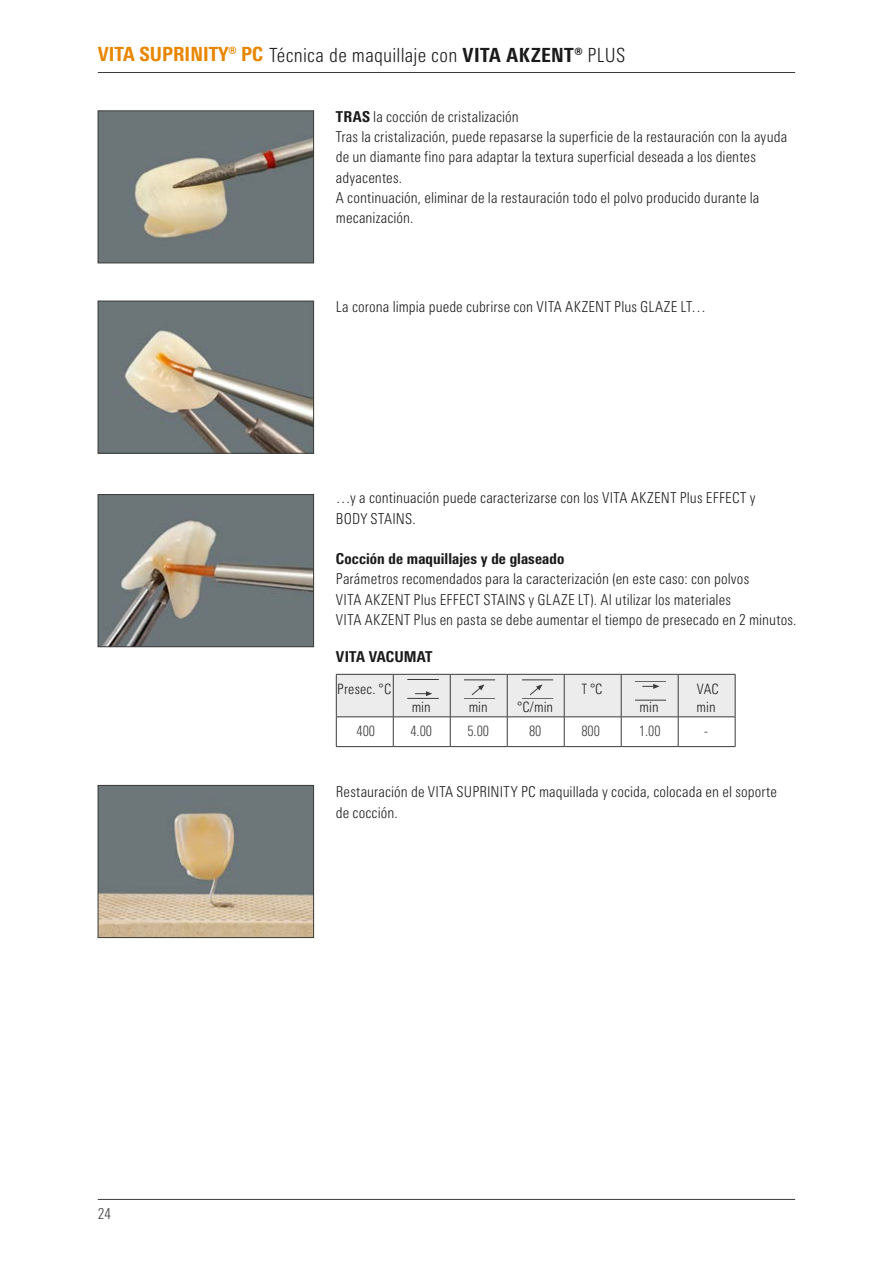
<style>
.page{position:relative;width:893px;height:1263px;background:#fff}
.page>*{position:absolute;margin:0;border:0;box-sizing:border-box;transform-origin:0 0}
.t1{font:300 condensed 19.5px "Univers Next Pro";letter-spacing:.015em;color:#1a1a1a}
.t2{font:300 condensed 15px/20.2px "Univers Next Pro";letter-spacing:.01em;color:#1a1a1a}
.t3{font:800 condensed 15px "Univers Next Pro";letter-spacing:.005em;color:#1a1a1a}
.t4{font:300 condensed 15px "Univers Next Pro";color:#3b3b3a}
.t5{font:300 condensed 14.25px/18px "Univers Next Pro";color:#1a1a1a}
.t6{font:300 condensed 14.25px "Univers Next Pro";color:#3b3b3a}
.t7{font:300 condensed 14.25px "Univers Next Pro";color:#1a1a1a;scale:.9 1}
.s1{font-weight:800;color:#e98600}
.s2{font-weight:800}
</style>
<div class="page">
<hr style="left:98px;top:1199px;width:697px;height:1px;background:#3b3b3a">
<hr style="left:98px;top:72px;width:697px;height:1px;background:#3b3b3a">
<hr style="left:336px;top:746px;width:57px;height:1px;background:#3b3b3a">
<hr style="left:393px;top:746px;width:57px;height:1px;background:#3b3b3a">
<hr style="left:450px;top:746px;width:57px;height:1px;background:#3b3b3a">
<hr style="left:507px;top:746px;width:57px;height:1px;background:#3b3b3a">
<hr style="left:564px;top:746px;width:57px;height:1px;background:#3b3b3a">
<hr style="left:621px;top:746px;width:57px;height:1px;background:#3b3b3a">
<hr style="left:678px;top:746px;width:57px;height:1px;background:#3b3b3a">
<img style="left:100px;top:496px;width:212px;height:149px">
<div style="left:98px;top:494px;width:216px;height:153px;border:1px solid #3b3b3a"></div>
<img style="left:100px;top:303px;width:212px;height:148px">
<div style="left:98px;top:301px;width:216px;height:152px;border:1px solid #3b3b3a"></div>
<img style="left:100px;top:113px;width:212px;height:148px">
<div style="left:98px;top:111px;width:216px;height:152px;border:1px solid #3b3b3a"></div>
<img style="left:100px;top:787px;width:212px;height:149px">
<div style="left:98px;top:785px;width:216px;height:153px;border:1px solid #3b3b3a"></div>
<svg style="left:336px;top:674px;width:400px;height:72px"></svg>
<h1 class="t1" style="left:98px;top:44px;width:529px"><span class="s1">VITA SUPRINITY® PC</span> Técnica de maquillaje con <span class="s2">VITA AKZENT®</span> PLUS</h1>
<p class="t2" style="left:336px;top:106px;width:453px"><span class="s2">TRAS</span> la cocción de cristalización<br>Tras la cristalización, puede repasarse la superficie de la restauración con la ayuda de un diamante fino para adaptar la textura superficial deseada a los dientes adyacentes.<br>A continuación, eliminar de la restauración todo el polvo producido durante la mecanización.</p>
<p class="t2" style="left:336px;top:296px;width:372px">La corona limpia puede cubrirse con VITA AKZENT Plus GLAZE LT…</p>
<p class="t2" style="left:336px;top:488px;width:421px">…y a continuación puede caracterizarse con los VITA AKZENT Plus EFFECT y<br>BODY STAINS.</p>
<p class="t3" style="left:336px;top:550px;width:230px">Cocción de maquillajes y de glaseado</p>
<p class="t2" style="left:336px;top:569px;width:462px">Parámetros recomendados para la caracterización (en este caso: con polvos<br>VITA AKZENT Plus EFFECT STAINS y GLAZE LT). Al utilizar los materiales<br>VITA AKZENT Plus en pasta se debe aumentar el tiempo de presecado en 2 minutos.</p>
<p class="t3" style="left:336px;top:648px;width:98px">VITA VACUMAT</p>
<p class="t5" style="left:337px;top:679px;width:55px">Presec. °C</p>
<p class="t5" style="left:412px;top:697px;width:21px">min</p>
<p class="t5" style="left:469px;top:697px;width:21px">min</p>
<p class="t5" style="left:517px;top:697px;width:38px">°C/min</p>
<p class="t7" style="left:582px;top:680px;width:24px">T °C</p>
<p class="t5" style="left:640px;top:697px;width:21px">min</p>
<p class="t5" style="left:697px;top:679px;width:23px">VAC min</p>
<p class="t6" style="left:357px;top:723px;width:20px">400</p>
<p class="t6" style="left:410px;top:723px;width:23px">4.00</p>
<p class="t6" style="left:467px;top:723px;width:23px">5.00</p>
<p class="t6" style="left:529px;top:723px;width:14px">80</p>
<p class="t6" style="left:581px;top:723px;width:20px">800</p>
<p class="t6" style="left:639px;top:723px;width:23px">1.00</p>
<p class="t6" style="left:704px;top:723px;width:5px">-</p>
<p class="t4" style="left:98px;top:1205px;width:15px">24</p>
<p class="t2" style="left:336px;top:782px;width:443px">Restauración de VITA SUPRINITY PC maquillada y cocida, colocada en el soporte de cocción.</p>
</div>
